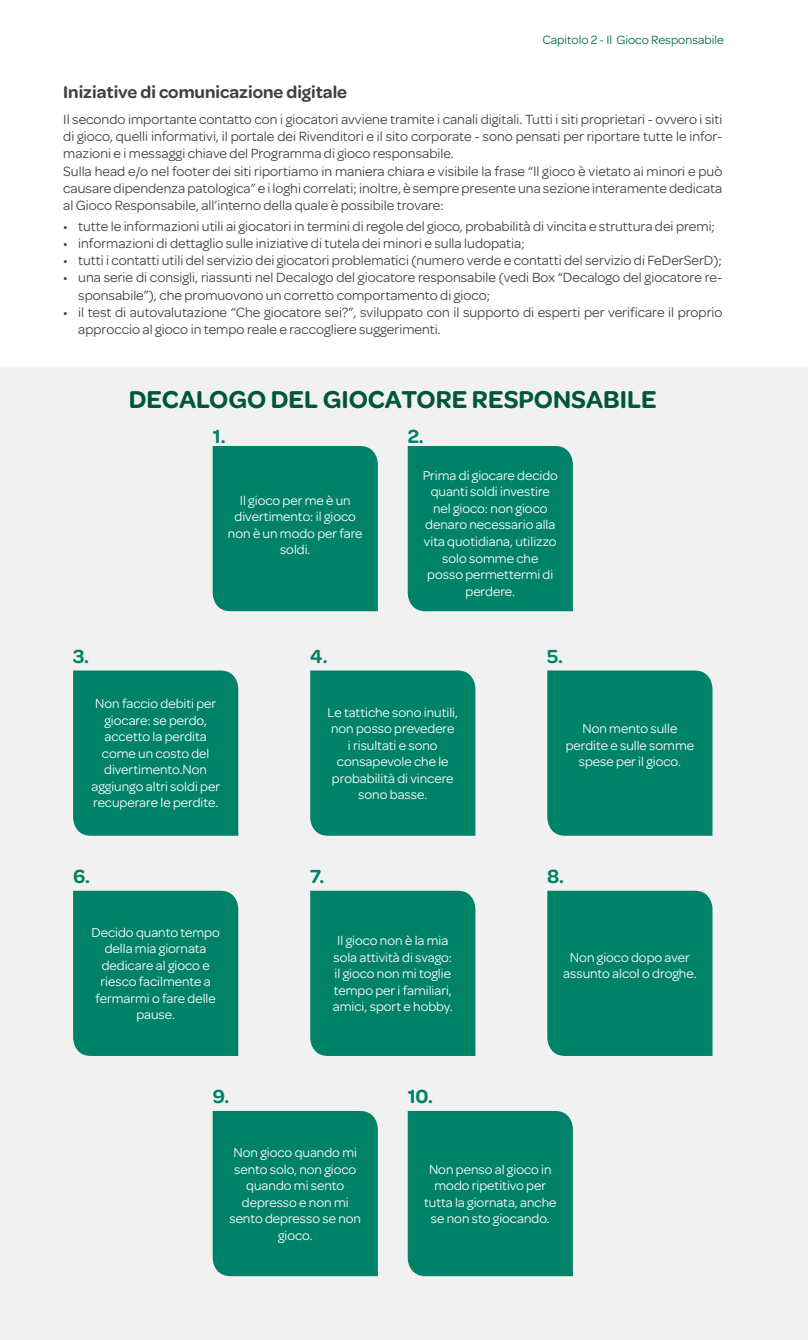
<style>
.page{position:relative;width:808px;height:1340px;background:#fff}
.page>*{position:absolute;margin:0;border:0;box-sizing:border-box;transform-origin:0 0}
.t1{font:600 26.1px "Omnes";color:#005639}
.t2{font:600 20.25px "Omnes";color:#008269}
.t3{font:600 18px "Omnes";color:#414042}
.t4{font:14.25px/17.1px "Omnes";color:#414042}
.t5{font:13.8px/16.5px "Omnes";color:#fff;text-align:center}
.t6{font:12.75px "Omnes";color:#006948}
</style>
<div class="page">
<div style="left:0;top:367px;width:808px;height:972px;background:#f1f1f2"></div>
<div style="left:73px;top:670px;width:165px;height:165px;background:#008269"></div>
<div style="left:310px;top:670px;width:165px;height:165px;background:#008269"></div>
<div style="left:547px;top:670px;width:165px;height:165px;background:#008269"></div>
<div style="left:73px;top:890px;width:165px;height:165px;background:#008269"></div>
<div style="left:310px;top:890px;width:165px;height:165px;background:#008269"></div>
<div style="left:547px;top:890px;width:165px;height:165px;background:#008269"></div>
<div style="left:213px;top:446px;width:165px;height:165px;background:#008269"></div>
<div style="left:408px;top:446px;width:165px;height:165px;background:#008269"></div>
<div style="left:213px;top:1110px;width:165px;height:166px;background:#008269"></div>
<div style="left:408px;top:1110px;width:165px;height:166px;background:#008269"></div>
<p class="t6" style="left:542px;top:31px;width:183px">Capitolo 2 - Il Gioco Responsabile</p>
<p class="t3" style="left:63px;top:79px;width:285px">Iniziative di comunicazione digitale</p>
<p class="t4" style="left:63px;top:110px;width:661px">Il secondo importante contatto con i giocatori avviene tramite i canali digitali. Tutti i siti proprietari - ovvero i siti di gioco, quelli informativi, il portale dei Rivenditori e il sito corporate - sono pensati per riportare tutte le infor&shy;mazioni e i messaggi chiave del Programma di gioco responsabile.<br>Sulla head e/o nel footer dei siti riportiamo in maniera chiara e visibile la frase “Il gioco è vietato ai minori e può causare dipendenza patologica” e i loghi correlati; inoltre, è sempre presente una sezione interamente dedicata al Gioco Responsabile, all’interno della quale è possibile trovare:</p>
<p class="t4" style="left:63px;top:217px;width:653px">• tutte le informazioni utili ai giocatori in termini di regole del gioco, probabilità di vincita e struttura dei premi;</p>
<p class="t4" style="left:63px;top:234px;width:463px">• informazioni di dettaglio sulle iniziative di tutela dei minori e sulla ludopatia;</p>
<p class="t4" style="left:63px;top:251px;width:660px">• tutti i contatti utili del servizio dei giocatori problematici (numero verde e contatti del servizio di FeDerSerD);</p>
<p class="t4" style="left:78px;top:268px;width:646px;text-indent:-15px">• una serie di consigli, riassunti nel Decalogo del giocatore responsabile (vedi Box “Decalogo del giocatore re&shy;sponsabile”), che promuovono un corretto comportamento di gioco;</p>
<p class="t4" style="left:78px;top:302px;width:646px;text-indent:-15px">• il test di autovalutazione “Che giocatore sei?”, sviluppato con il supporto di esperti per verificare il proprio approccio al gioco in tempo reale e raccogliere suggerimenti.</p>
<h1 class="t1" style="left:129px;top:380px;width:529px">DECALOGO DEL GIOCATORE RESPONSABILE</h1>
<h2 class="t2" style="left:73px;top:641px;width:18px">3.</h2>
<h2 class="t2" style="left:213px;top:421px;width:14px">1.</h2>
<p class="t5" style="left:228px;top:491px;width:136px">Il gioco per me è un divertimento: il gioco non è un modo per fare soldi.</p>
<h2 class="t2" style="left:310px;top:641px;width:19px">4.</h2>
<h2 class="t2" style="left:408px;top:421px;width:18px">2.</h2>
<p class="t5" style="left:423px;top:466px;width:137px">Prima di giocare decido quanti soldi investire nel gioco: non gioco denaro necessario alla vita quotidiana, utilizzo solo somme che<br>posso permettermi di perdere.</p>
<h2 class="t2" style="left:547px;top:641px;width:17px">5.</h2>
<p class="t5" style="left:91px;top:694px;width:130px">Non faccio debiti per giocare: se perdo, accetto la perdita come un costo del divertimento.Non aggiungo altri soldi per recuperare le perdite.</p>
<p class="t5" style="left:328px;top:703px;width:132px">Le tattiche sono inutili, non posso prevedere<br>i risultati e sono consapevole che le probabilità di vincere sono basse.</p>
<h2 class="t2" style="left:73px;top:862px;width:18px">6.</h2>
<h2 class="t2" style="left:310px;top:862px;width:16px">7.</h2>
<p class="t5" style="left:92px;top:923px;width:130px">Decido quanto tempo della mia giornata dedicare al gioco e riesco facilmente a fermarmi o fare delle pause.</p>
<p class="t5" style="left:333px;top:931px;width:121px">Il gioco non è la mia sola attività di svago: il gioco non mi toglie tempo per i familiari, amici, sport e hobby.</p>
<h2 class="t2" style="left:213px;top:1082px;width:18px">9.</h2>
<h2 class="t2" style="left:408px;top:1082px;width:27px">10.</h2>
<p class="t5" style="left:566px;top:719px;width:130px">Non mento sulle perdite e sulle somme spese per il gioco.</p>
<h2 class="t2" style="left:547px;top:862px;width:18px">8.</h2>
<p class="t5" style="left:563px;top:948px;width:135px">Non gioco dopo aver assunto alcol o droghe.</p>
<p class="t5" style="left:229px;top:1143px;width:133px">Non gioco quando mi sento solo, non gioco quando mi sento depresso e non mi sento depresso se non gioco.</p>
<p class="t5" style="left:424px;top:1159px;width:134px">Non penso al gioco in modo ripetitivo per tutta la giornata, anche se non sto giocando.</p>
</div>
